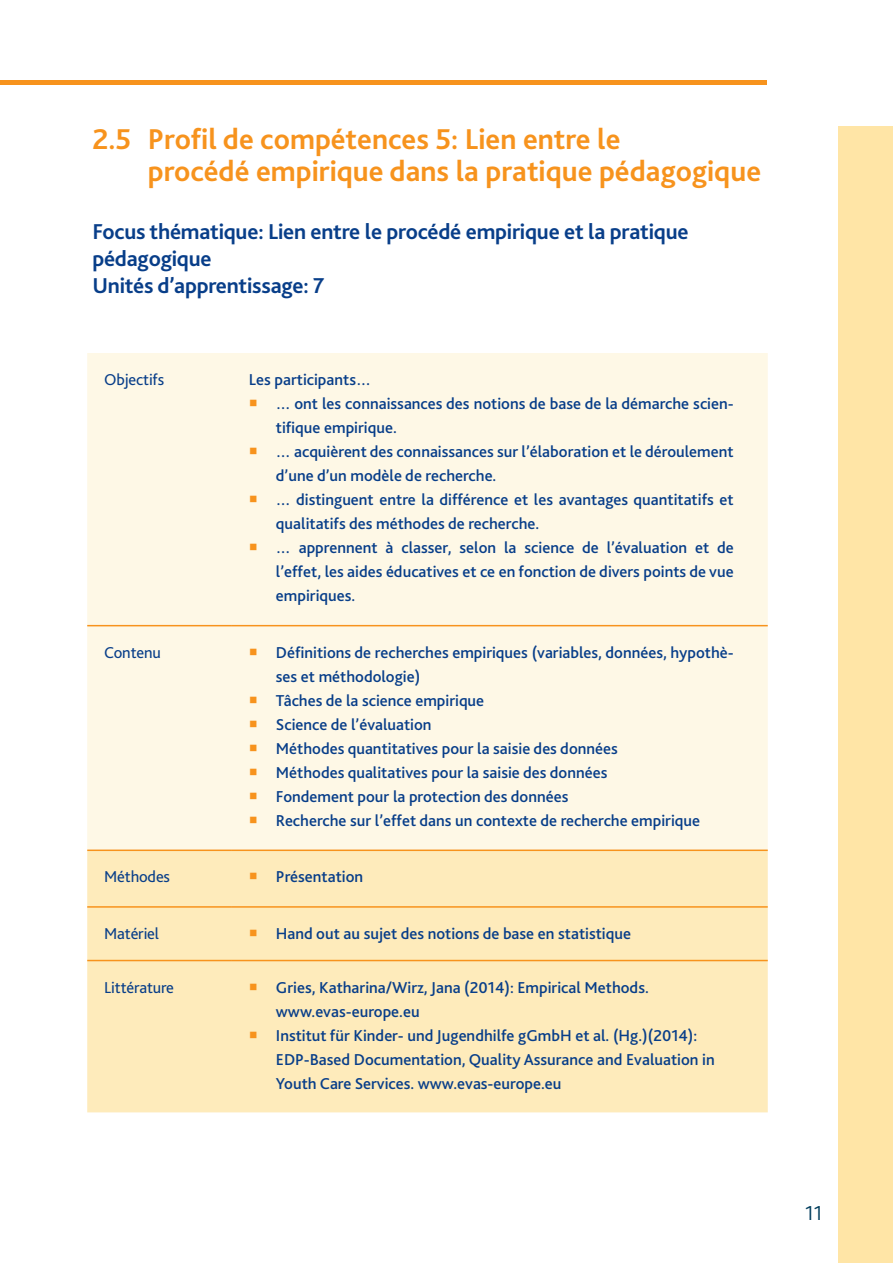
<style>
.page{position:relative;width:893px;height:1263px;background:#fff}
.page>*{position:absolute;margin:0;border:0;box-sizing:border-box;transform-origin:0 0}
.t1{font:700 30px/31.5px "Bliss 2";color:#f7931d}
.t2{font:700 22.5px/27px "Bliss 2";letter-spacing:-.01em;color:#083e89}
.t3{font:300 21px "Bliss 2";color:#003d5c}
.t4{font:500 16.5px/24px "Bliss 2";color:#083e89}
.t5{font:16.5px "Bliss 2";letter-spacing:-.01em;color:#083e89}
</style>
<div class="page">
<hr style="left:0;top:81px;width:766px;height:4px;background:#f7931d">
<div style="left:839px;top:126px;width:54px;height:1137px;background:#ffe5a6"></div>
<div style="left:87px;top:353px;width:681px;height:496px;background:#fef8e6"></div>
<div style="left:87px;top:851px;width:681px;height:261px;background:#feebbb"></div>
<hr style="left:87px;top:625px;width:145px;height:1px;background:#f7931d">
<hr style="left:232px;top:625px;width:536px;height:1px;background:#f7931d">
<hr style="left:87px;top:849px;width:145px;height:2px;background:#f7931d">
<hr style="left:232px;top:849px;width:536px;height:2px;background:#f7931d">
<hr style="left:87px;top:906px;width:145px;height:2px;background:#f7931d">
<hr style="left:232px;top:906px;width:536px;height:2px;background:#f7931d">
<hr style="left:87px;top:960px;width:145px;height:1px;background:#f7931d">
<hr style="left:232px;top:960px;width:536px;height:1px;background:#f7931d">
<svg style="left:250px;top:400px;width:7px;height:6px"></svg>
<svg style="left:250px;top:448px;width:7px;height:6px"></svg>
<svg style="left:250px;top:496px;width:7px;height:6px"></svg>
<svg style="left:250px;top:544px;width:7px;height:6px"></svg>
<svg style="left:250px;top:648px;width:7px;height:7px"></svg>
<svg style="left:250px;top:696px;width:7px;height:7px"></svg>
<svg style="left:250px;top:720px;width:7px;height:7px"></svg>
<svg style="left:250px;top:744px;width:7px;height:7px"></svg>
<svg style="left:250px;top:768px;width:7px;height:7px"></svg>
<svg style="left:250px;top:792px;width:7px;height:7px"></svg>
<svg style="left:250px;top:816px;width:7px;height:7px"></svg>
<svg style="left:250px;top:873px;width:7px;height:6px"></svg>
<svg style="left:250px;top:930px;width:7px;height:6px"></svg>
<svg style="left:250px;top:983px;width:7px;height:7px"></svg>
<svg style="left:250px;top:1031px;width:7px;height:7px"></svg>
<h1 class="t1" style="left:148px;top:123px;width:615px;text-indent:-56px">2.5 Profil de compétences 5: Lien entre le<br>procédé empirique dans la pratique pédagogique</h1>
<h2 class="t2" style="left:92px;top:218px;width:598px">Focus thématique: Lien entre le procédé empirique et la pratique pédagogique<br>Unités d’apprentissage: 7</h2>
<p class="t5" style="left:104px;top:369px;width:61px">Objectifs</p>
<p class="t4" style="left:276px;top:367px;width:459px;text-indent:-27px">Les participants…<br>… ont les connaissances des notions de base de la démarche scien&shy;tifique empirique.<br>… acquièrent des connaissances sur l’élaboration et le déroulement d’une d’un modèle de recherche.<br>… distinguent entre la différence et les avantages quantitatifs et qualitatifs des méthodes de recherche.<br>… apprennent à classer, selon la science de l’évaluation et de l’effet, les aides éducatives et ce en fonction de divers points de vue empiriques.</p>
<p class="t5" style="left:104px;top:642px;width:58px">Contenu</p>
<p class="t4" style="left:276px;top:640px;width:459px">Définitions de recherches empiriques (variables, données, hypothè&shy;ses et méthodologie)<br>Tâches de la science empirique<br>Science de l’évaluation<br>Méthodes quantitatives pour la saisie des données<br>Méthodes qualitatives pour la saisie des données<br>Fondement pour la protection des données<br>Recherche sur l’effet dans un contexte de recherche empirique</p>
<p class="t5" style="left:104px;top:866px;width:67px">Méthodes</p>
<p class="t4" style="left:276px;top:864px;width:89px">Présentation</p>
<p class="t5" style="left:104px;top:923px;width:56px">Matériel</p>
<p class="t4" style="left:276px;top:921px;width:357px">Hand out au sujet des notions de base en statistique</p>
<p class="t5" style="left:104px;top:977px;width:71px">Littérature</p>
<p class="t4" style="left:276px;top:975px;width:440px">Gries, Katharina/Wirz, Jana (2014): Empirical Methods. www.evas-europe.eu<br>Institut für Kinder- und Jugendhilfe gGmbH et al. (Hg.)(2014):<br>EDP-Based Documentation, Quality Assurance and Evaluation in Youth Care Services. www.evas-europe.eu</p>
<p class="t3" style="left:805px;top:1200px;width:19px">11</p>
</div>
